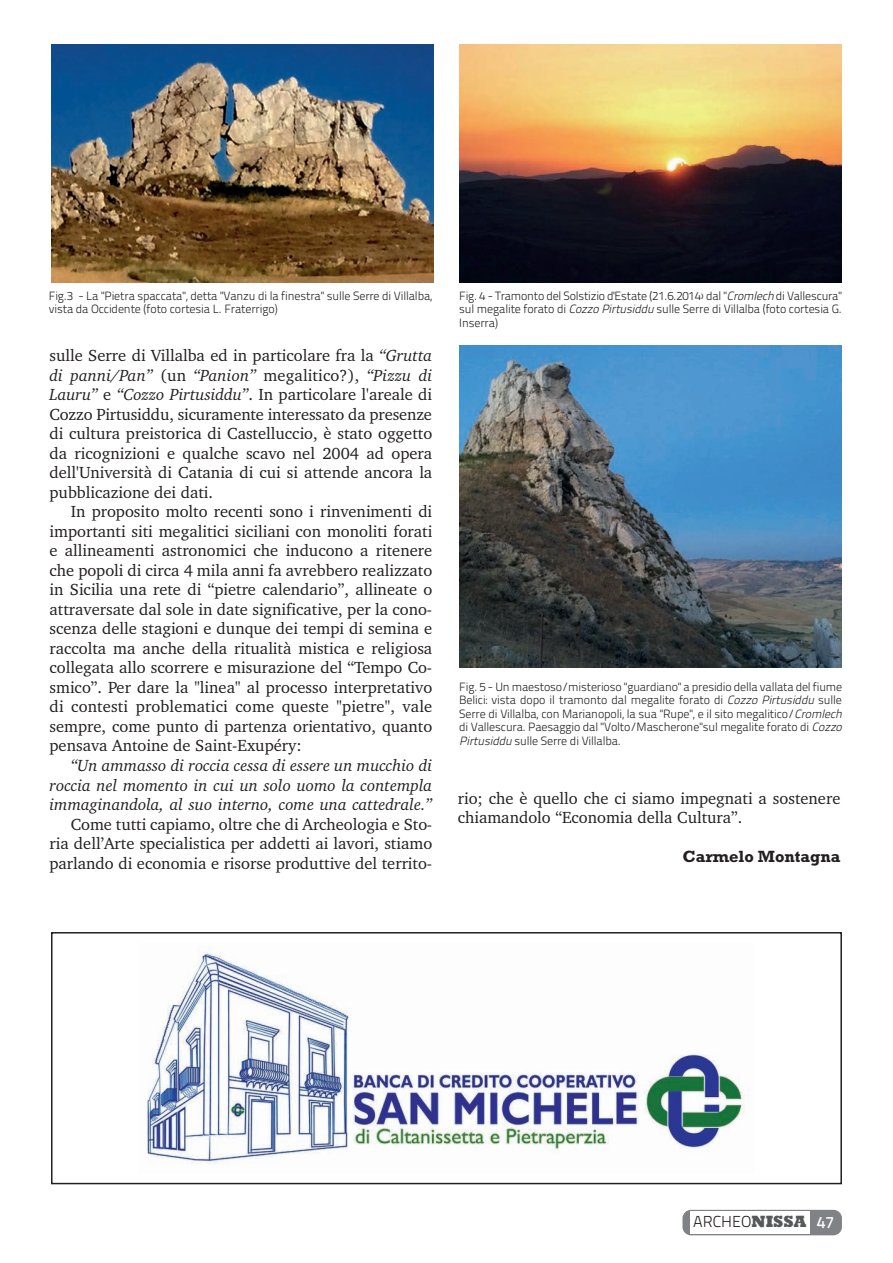
<style>
.page{position:relative;width:893px;height:1263px;background:#fff}
.page>*{position:absolute;margin:0;border:0;box-sizing:border-box;transform-origin:0 0}
.t1{font:16.5px/19.5px "Charter";color:#231f20;text-align:justify}
.t2{font:italic 16.5px/19.5px "Charter";color:#231f20;text-align:justify}
.t3{font:700 16.5px "Rockwell";color:#231f20}
.t4{font:15.9px "Titillium Text 20 L 250 wt";color:#231f20}
.t5{font:12px/13.5px "Titillium Text 20 L 250 wt";letter-spacing:-.01em;color:#231f20}
.s1{font-family:"Helvetica";font-weight:300;font-stretch:condensed}
.s2{font-style:italic}
.s3{font-family:"Rockwell";font-weight:800;font-size:16.5px;color:#57585a}
.s4{font-family:"Titillium Text 20 L 600 wt";font-size:16.5px;color:#fff}
</style>
<div class="page">
<div style="left:682px;top:1210px;width:160px;height:25px;background:#808285;border-radius:9px"></div>
<div style="left:691px;top:1211px;width:119px;height:23px;background:#fff"></div>
<img style="left:51px;top:45px;width:383px;height:238px">
<img style="left:459px;top:45px;width:383px;height:238px">
<img style="left:459px;top:345px;width:383px;height:323px">
<img style="left:147px;top:950px;width:602px;height:214px">
<div style="left:51px;top:932px;width:791px;height:252px;border:2px solid #231f20"></div>
<p class="t5" style="left:49px;top:288px;width:385px">Fig.3 - La "Pietra spaccata", detta "Vanzu di la finestra" sulle Serre di Villalba, vista da Occidente (foto cortesia L. Fraterrigo<span class="s1">)</span></p>
<p class="t5" style="left:459px;top:288px;width:384px;text-align:justify">Fig. 4 - Tramonto del Solstizio d'Estate (21.6.2014) dal "<span class="s2">Cromlech</span>di Vallescura" sul megalite forato di <span class="s2">CozzoPirtusiddu</span>sulle Serre di Villalba (foto cortesia G.<br>Inserra<span class="s1">)</span></p>
<p class="t1" style="left:50px;top:346px;width:384px">sulle Serre di Villalba ed in particolare fra la <span class="s2">“Grutta di panni/Pan”</span> (un <span class="s2">“Panion”</span> megalitico?), <span class="s2">“Pizzu di Lauru”</span> e <span class="s2">“Cozzo Pirtusiddu”</span>. In particolare l'areale di Cozzo Pirtusiddu, sicuramente interessato da presenze di cultura preistorica di Castelluccio, è stato oggetto da ricognizioni e qualche scavo nel 2004 ad opera dell'Università di Catania di cui si attende ancora la pubblicazione dei dati.</p>
<p class="t1" style="left:50px;top:502px;width:384px;text-indent:21px">In proposito molto recenti sono i rinvenimenti di importanti siti megalitici siciliani con monoliti forati e allineamenti astronomici che inducono a ritenere che popoli di circa 4 mila anni fa avrebbero realizzato in Sicilia una rete di “pietre calendario”, allineate o attraversate dal sole in date significative, per la cono&shy;scenza delle stagioni e dunque dei tempi di semina e raccolta ma anche della ritualità mistica e religiosa collegata allo scorrere e misurazione del “Tempo Co&shy;smico”. Per dare la "linea" al processo interpretativo di contesti problematici come queste "pietre", vale sempre, come punto di partenza orientativo, quanto pensava Antoine de Saint-Exupéry:</p>
<p class="t2" style="left:50px;top:755px;width:384px;text-indent:21px">“Un ammasso di roccia cessa di essere un mucchio di roccia nel momento in cui un solo uomo la contempla immaginandola, al suo interno, come una cattedrale.”</p>
<p class="t1" style="left:50px;top:814px;width:384px;text-indent:21px">Come tutti capiamo, oltre che di Archeologia e Sto&shy;ria dell’Arte specialistica per addetti ai lavori, stiamo parlando di economia e risorse produttive del territo-</p>
<p class="t5" style="left:459px;top:679px;width:388px">Fig. 5 - Un maestoso/misterioso "guardiano" a presidio della vallata del fiume Belici: vista dopo il tramonto dal megalite forato di <span class="s2">CozzoPirtusiddu</span>sulle Serre di Villalba, con Marianopoli, la sua "Rupe", e il sito megalitico/<span class="s2">Cromlech </span>di Vallescura. Paesaggio dal "Volto/Mascherone"sul megalite forato di <span class="s2">Cozzo Pirtusiddu</span>sulle Serre di Villalba.</p>
<p class="t1" style="left:458px;top:788px;width:384px">rio; che è quello che ci siamo impegnati a sostenere chiamandolo “Economia della Cultura”.</p>
<p class="t3" style="left:683px;top:847px;width:159px">Carmelo Montagna</p>
<p class="t4" style="left:693px;top:1210px;width:143px">ARCHEO<span class="s3">NISSA</span> <span class="s4">47</span></p>
</div>
